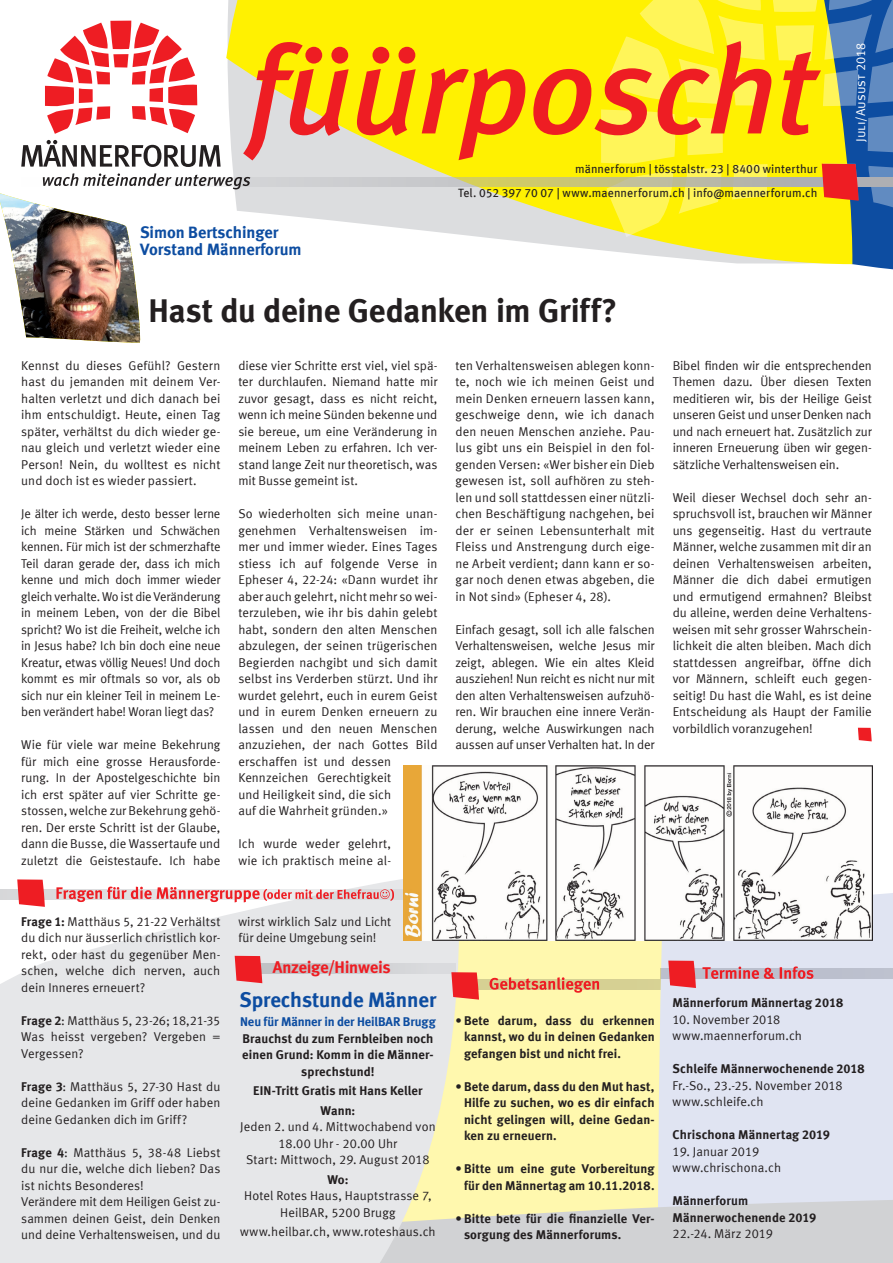
<style>
.page{position:relative;width:893px;height:1263px;background:#fff}
.page>*{position:absolute;margin:0;border:0;box-sizing:border-box;transform-origin:0 0}
.t1{font:33px "Meta Bold LF";letter-spacing:-.01em;color:#231f20}
.t2{font:21px "Meta Bold LF";letter-spacing:-.005em;color:#0d4da1}
.t3{font:700 16.8px "Meta";color:#ee1d23}
.t4{font:16.5px/16.5px "Meta Bold LF";letter-spacing:-.005em;color:#0d4da1}
.t5{font:12.75px/16.5px "Meta Normal LF";letter-spacing:.005em;color:#231f20;text-align:justify}
.t6{font:12.75px/16.5px "Meta Bold LF";letter-spacing:.01em;color:#231f20}
.t7{font:12.75px "Meta Bold LF";letter-spacing:-.005em;color:#0d4da1}
.t8{font:12.75px "Meta Normal LF Caps";color:#fff}
.t9{font:12px/24px "Meta Book LF";letter-spacing:.01em;color:#231f20;text-align:right}
.s1{font-family:"Meta Bold LF"}
.s2{font-family:"Meta";font-weight:700}
</style>
<div class="page">
<div style="left:463px;top:941px;width:192px;height:250px;background:#fff8ae"></div>
<div style="left:455px;top:980px;width:438px;height:10px;background:#d6d093"></div>
<div style="left:655px;top:893px;width:238px;height:298px;background:#e0e4f2"></div>
<svg style="left:463px;top:1191px;width:430px;height:72px;background:#d8d8d1"></svg>
<svg style="left:841px;top:237px;width:52px;height:33px"></svg>
<svg style="left:226px;top:0;width:627px;height:264px"></svg>
<svg style="left:243px;top:41px;width:358px;height:119px;background:#f5b126"></svg>
<svg style="left:250px;top:177px;width:351px;height:9px;background:#cccba8"></svg>
<svg style="left:601px;top:0;width:292px;height:237px;background:#d7c03f"></svg>
<svg style="left:21px;top:140px;width:200px;height:27px"></svg>
<svg style="left:45px;top:21px;width:152px;height:113px"></svg>
<svg style="left:0;top:870px;width:463px;height:393px;background:#e8e9e8"></svg>
<svg style="left:262px;top:963px;width:193px;height:10px;background:#cdced1"></svg>
<svg style="left:235px;top:956px;width:27px;height:27px"></svg>
<svg style="left:42px;top:173px;width:208px;height:91px"></svg>
<img style="left:0;top:193px;width:142px;height:150px">
<div style="left:0;top:889px;width:461px;height:10px;background:#dadadc"></div>
<div style="left:660px;top:969px;width:233px;height:10px;background:#bcc0cd"></div>
<svg style="left:17px;top:879px;width:28px;height:28px"></svg>
<svg style="left:451px;top:972px;width:28px;height:28px"></svg>
<svg style="left:668px;top:960px;width:28px;height:28px"></svg>
<svg style="left:56px;top:886px;width:338px;height:16px"></svg>
<svg style="left:489px;top:977px;width:110px;height:16px"></svg>
<svg style="left:702px;top:966px;width:111px;height:13px"></svg>
<img style="left:404px;top:766px;width:469px;height:175px">
<svg style="left:858px;top:728px;width:14px;height:13px"></svg>
<p class="t4" style="left:140px;top:224px;width:163px">Simon Bertschinger<br>Vorstand Männerforum</p>
<p class="t9" style="left:458px;top:157px;width:361px">männerforum | tösstalstr. 23 | 8400 winterthur<br>Tel. 052 397 70 07 | www.maennerforum.ch | info@maennerforum.ch</p>
<h1 class="t1" style="left:148px;top:291px;width:470px">Hast du deine Gedanken im Griff?</h1>
<p class="t8" style="left:853px;top:142px;width:101px;rotate:-90deg">Juli/Ausust 2018</p>
<p class="t5" style="left:21px;top:357px;width:201px">Kennst du dieses Gefühl? Gestern hast du jemanden mit deinem Ver&shy;halten verletzt und dich danach bei ihm entschuldigt. Heute, einen Tag später, verhältst du dich wieder ge&shy;nau gleich und verletzt wieder eine Person! Nein, du wolltest es nicht und doch ist es wieder passiert.</p>
<p class="t5" style="left:21px;top:505px;width:201px">Je älter ich werde, desto besser lerne ich meine Stärken und Schwächen kennen. Für mich ist der schmerzhafte Teil daran gerade der, dass ich mich kenne und mich doch immer wieder gleich verhalte. Wo ist die Veränderung in meinem Leben, von der die Bibel spricht? Wo ist die Freiheit, welche ich in Jesus habe? Ich bin doch eine neue Kreatur, etwas völlig Neues! Und doch kommt es mir oftmals so vor, als ob sich nur ein kleiner Teil in meinem Le&shy;ben verändert habe! Woran liegt das?</p>
<p class="t5" style="left:21px;top:736px;width:201px">Wie für viele war meine Bekehrung für mich eine grosse Herausforde&shy;rung. In der Apostelgeschichte bin ich erst später auf vier Schritte ge&shy;stossen, welche zur Bekehrung gehö&shy;ren. Der erste Schritt ist der Glaube, dann die Busse, die Wassertaufe und zuletzt die Geistestaufe. Ich habe</p>
<p class="t5" style="left:238px;top:357px;width:201px">diese vier Schritte erst viel, viel spä&shy;ter durchlaufen. Niemand hatte mir zuvor gesagt, dass es nicht reicht, wenn ich meine Sünden bekenne und sie bereue, um eine Veränderung in meinem Leben zu erfahren. Ich ver&shy;stand lange Zeit nur theoretisch, was mit Busse gemeint ist.</p>
<p class="t5" style="left:238px;top:505px;width:201px;text-align:left">So wiederholten sich meine unan&shy;genehmen Verhaltensweisen im&shy;mer und immer wieder. Eines Tages stiess ich auf folgende Verse in<br>Epheser 4, 22-24: «Dann wurdet ihr aber auch gelehrt, nicht mehr so wei&shy;terzuleben, wie ihr bis dahin gelebt habt, sondern den alten Menschen abzulegen, der seinen trügerischen<br>Begierden nachgibt und sich damit selbst ins Verderben stürzt. Und ihr wurdet gelehrt, euch in eurem Geist und in eurem Denken erneuern zu lassen und den neuen Menschen anzuziehen, der nach Gottes Bild erschaffen ist und dessen<br>Kennzeichen Gerechtigkeit<br>und Heiligkeit sind, die sich<br>auf die Wahrheit gründen.»</p>
<p class="t5" style="left:238px;top:835px;width:154px">Ich wurde weder gelehrt, wie ich praktisch meine al-</p>
<p class="t5" style="left:455px;top:357px;width:201px">ten Verhaltensweisen ablegen konn&shy;te, noch wie ich meinen Geist und mein Denken erneuern lassen kann, geschweige denn, wie ich danach den neuen Menschen anziehe. Pau&shy;lus gibt uns ein Beispiel in den fol&shy;genden Versen: «Wer bisher ein Dieb gewesen ist, soll aufhören zu steh&shy;len und soll stattdessen einer nützli&shy;chen Beschäftigung nachgehen, bei der er seinen Lebensunterhalt mit Fleiss und Anstrengung durch eige&shy;ne Arbeit verdient; dann kann er so&shy;gar noch denen etwas abgeben, die in Not sind» (Epheser 4, 28).</p>
<p class="t5" style="left:455px;top:621px;width:201px">Einfach gesagt, soll ich alle falschen Verhaltensweisen, welche Jesus mir zeigt, ablegen. Wie ein altes Kleid ausziehen! Nun reicht es nicht nur mit den alten Verhaltensweisen aufzuhö&shy;ren. Wir brauchen eine innere Verän&shy;derung, welche Auswirkungen nach aussen auf unser Verhalten hat. In der</p>
<p class="t5" style="left:673px;top:357px;width:201px">Bibel finden wir die entsprechenden Themen dazu. Über diesen Texten meditieren wir, bis der Heilige Geist unseren Geist und unser Denken nach und nach erneuert hat. Zusätzlich zur inneren Erneuerung üben wir gegen&shy;sätzliche Verhaltensweisen ein.</p>
<p class="t5" style="left:673px;top:489px;width:201px">Weil dieser Wechsel doch sehr an&shy;spruchsvoll ist, brauchen wir Männer uns gegenseitig. Hast du vertraute Männer, welche zusammen mit dir an deinen Verhaltensweisen arbeiten, Männer die dich dabei ermutigen und ermutigend ermahnen? Bleibst du alleine, werden deine Verhaltens&shy;weisen mit sehr grosser Wahrschein&shy;lichkeit die alten bleiben. Mach dich stattdessen angreifbar, öffne dich vor Männern, schleift euch gegen&shy;seitig! Du hast die Wahl, es ist deine Entscheidung als Haupt der Familie vorbildlich voranzugehen!</p>
<p class="t5" style="left:21px;top:913px;width:201px"><span class="s1">Frage 1:</span> Matthäus 5, 21-22 Verhältst du dich nur äusserlich christlich kor&shy;rekt, oder hast du gegenüber Men&shy;schen, welche dich nerven, auch dein Inneres erneuert?</p>
<p class="t5" style="left:21px;top:1012px;width:201px"><span class="s1">Frage 2</span>: Matthäus 5, 23-26; 18,21-35<br>Was heisst vergeben? Vergeben = Vergessen?</p>
<p class="t5" style="left:21px;top:1078px;width:201px"><span class="s1">Frage 3</span>: Matthäus 5, 27-30 Hast du deine Gedanken im Griff oder haben deine Gedanken dich im Griff?</p>
<p class="t5" style="left:21px;top:1144px;width:201px;text-align:left"><span class="s1">Frage 4</span>: Matthäus 5, 38-48 Liebst du nur die, welche dich lieben? Das ist nichts Besonderes!<br>Verändere mit dem Heiligen Geist zu&shy;sammen deinen Geist, dein Denken und deine Verhaltensweisen, und du</p>
<p class="t5" style="left:238px;top:913px;width:154px">wirst wirklich Salz und Licht für deine Umgebung sein!</p>
<h3 class="t3" style="left:273px;top:957px;width:119px">Anzeige/Hinweis</h3>
<h2 class="t2" style="left:240px;top:987px;width:198px">Sprechstunde Männer</h2>
<p class="t7" style="left:240px;top:1014px;width:197px">Neu für Männer in der HeilBAR Brugg</p>
<p class="t6" style="left:242px;top:1030px;width:193px;text-align:center">Brauchst du zum Fernbleiben noch einen Grund: Komm in die Männer&shy;sprechstund!</p>
<p class="t6" style="left:253px;top:1081px;width:171px;line-height:19.5px;text-align:center">EIN-Tritt Gratis mit Hans Keller<br>Wann:</p>
<p class="t5" style="left:240px;top:1118px;width:197px;text-align:center">Jeden 2. und 4. Mittwochabend von<br>18.00 Uhr - 20.00 Uhr<br>Start: Mittwoch, 29. August 2018</p>
<p class="t6" style="left:327px;top:1171px;width:23px">Wo:</p>
<p class="t5" style="left:244px;top:1187px;width:189px;text-align:center">Hotel Rotes Haus, Hauptstrasse 7,<br>HeilBAR, 5200 Brugg</p>
<p class="t5" style="left:240px;top:1223px;width:197px">www.heilbar.ch, www.roteshaus.ch</p>
<p class="t6" style="left:464px;top:1012px;width:192px;text-align:justify;text-indent:-9px"><span class="s2">•</span> Bete darum, dass du erkennen kannst, wo du in deinen Gedanken gefangen bist und nicht frei.</p>
<p class="t6" style="left:464px;top:1078px;width:192px;text-align:justify;text-indent:-9px"><span class="s2">•</span> Bete darum, dass du den Mut hast, Hilfe zu suchen, wo es dir einfach nicht gelingen will, deine Gedan&shy;ken zu erneuern.</p>
<p class="t6" style="left:455px;top:1160px;width:201px;text-align:right"><span class="s2">•</span> Bitte um eine gute Vorbereitung für den Männertag am 10.11.2018.</p>
<p class="t6" style="left:464px;top:1210px;width:192px;text-indent:-9px"><span class="s2">•</span> Bitte bete für die finanzielle Ver&shy;sorgung des Männerforums.</p>
<p class="t6" style="left:673px;top:994px;width:172px">Männerforum Männertag 2018</p>
<p class="t5" style="left:673px;top:1011px;width:131px">10. November 2018 www.maennerforum.ch</p>
<p class="t6" style="left:673px;top:1060px;width:194px">Schleife Männerwochenende 2018</p>
<p class="t5" style="left:673px;top:1077px;width:171px">Fr.-So., 23.-25. November 2018 www.schleife.ch</p>
<p class="t6" style="left:673px;top:1126px;width:159px">Chrischona Männertag 2019</p>
<p class="t5" style="left:673px;top:1143px;width:110px">19. Januar 2019 www.chrischona.ch</p>
<p class="t6" style="left:673px;top:1192px;width:145px">Männerforum<br>Männerwochenende 2019</p>
<p class="t5" style="left:673px;top:1225px;width:102px">22.-24. März 2019</p>
</div>
